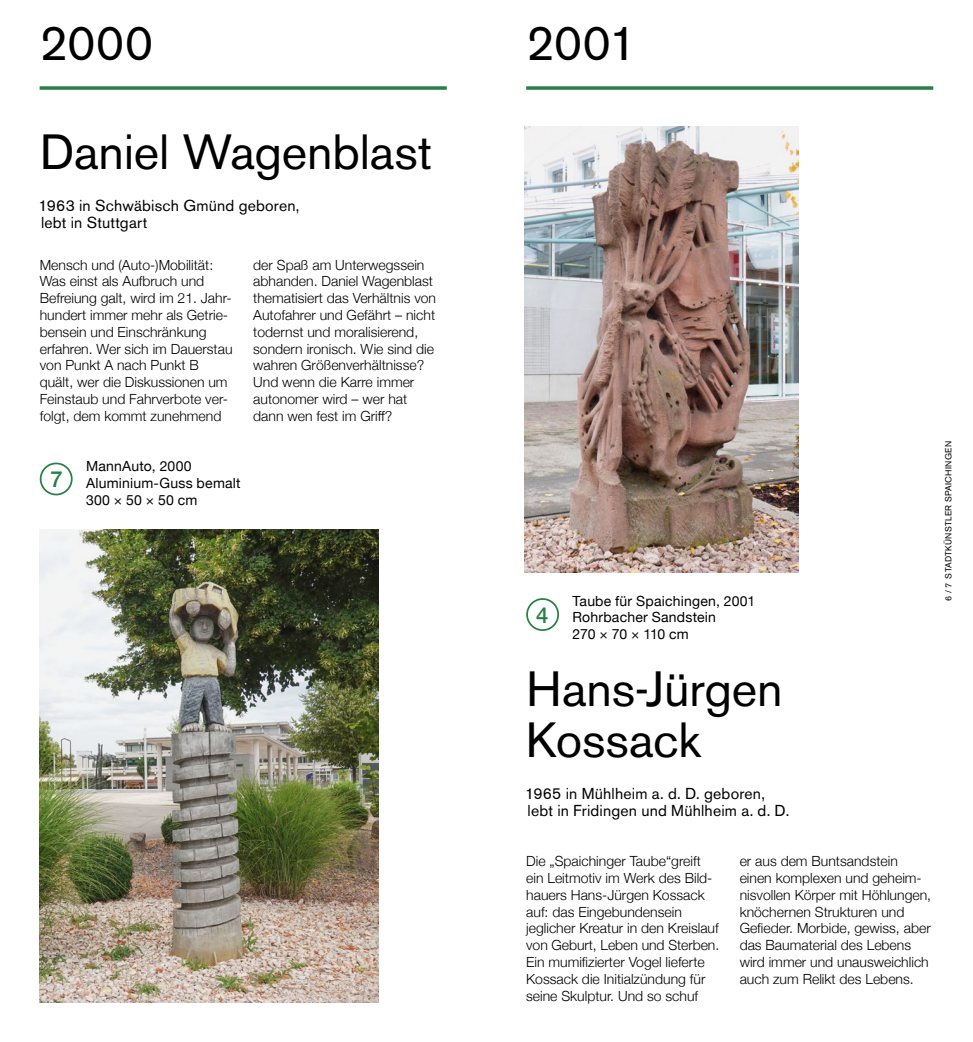
<style>
.page{position:relative;width:973px;height:1042px;background:#fff}
.page>*{position:absolute;margin:0;border:0;box-sizing:border-box;transform-origin:0 0}
.t1{font:49px/50.4px "Akzidenz Grotesk BE";letter-spacing:-.005em;color:#000}
.t2{font:500 22.05px "Helvetica Neue";color:#278045}
.t3{font:15.75px/16.8px "Akzidenz Grotesk BE";letter-spacing:.01em;color:#000}
.t4{font:300 14px/16.8px "Helvetica Neue";color:#000}
.t5{font:14px/16.8px "Helvetica Neue";letter-spacing:.015em;color:#000}
.t6{font:8.75px "Akzidenz Grotesk BE";letter-spacing:.035em;color:#000}
</style>
<div class="page">
<img style="left:39px;top:86px;width:895px;height:917px">
<h1 class="t1" style="left:40px;top:17px;width:115px">2000</h1>
<h1 class="t1" style="left:526px;top:17px;width:113px">2001</h1>
<h1 class="t1" style="left:40px;top:127px;width:393px">Daniel Wagenblast</h1>
<p class="t3" style="left:39px;top:197px;width:262px">1963 in Schwäbisch Gmünd geboren, lebt in Stuttgart</p>
<p class="t4" style="left:253px;top:255px;width:184px">der Spaß am Unterwegssein abhanden. Daniel Wagenblast thematisiert das Verhältnis von<br>Autofahrer und Gefährt – nicht todernst und moralisierend, sondern ironisch. Wie sind die wahren Größenverhältnisse?<br>Und wenn die Karre immer autonomer wird – wer hat dann wen fest im Griff?</p>
<p class="t4" style="left:40px;top:255px;width:194px">Mensch und (Auto-)Mobilität:<br>Was einst als Aufbruch und<br>Befreiung galt, wird im 21. Jahr&shy;hundert immer mehr als Getrie&shy;bensein und Einschränkung erfahren. Wer sich im Dauerstau von Punkt A nach Punkt B quält, wer die Diskussionen um<br>Feinstaub und Fahrverbote ver&shy;folgt, dem kommt zunehmend</p>
<h2 class="t2" style="left:50px;top:462px;width:14px">7</h2>
<p class="t5" style="left:86px;top:459px;width:156px">MannAuto, 2000<br>Aluminium-Guss bemalt<br>300 × 50 × 50 cm</p>
<h2 class="t2" style="left:536px;top:597px;width:14px">4</h2>
<p class="t5" style="left:572px;top:593px;width:184px">Taube für Spaichingen, 2001<br>Rohrbacher Sandstein<br>270 × 70 × 110 cm</p>
<h1 class="t1" style="left:526px;top:664px;width:258px">Hans-Jürgen<br>Kossack</h1>
<p class="t3" style="left:525px;top:785px;width:266px">1965 in Mühlheim a. d. D. geboren, lebt in Fridingen und Mühlheim a. d. D.</p>
<p class="t6" style="left:943px;top:601px;width:161px;rotate:-90deg">6 / 7 STADTKÜNSTLER SPAICHINGEN</p>
<p class="t4" style="left:526px;top:852px;width:194px">Die „Spaichinger Taube“greift ein Leitmotiv im Werk des Bild&shy;hauers Hans-Jürgen Kossack auf: das Eingebundensein jeglicher Kreatur in den Kreislauf von Geburt, Leben und Sterben.<br>Ein mumifizierter Vogel lieferte<br>Kossack die Initialzündung für seine Skulptur. Und so schuf</p>
<p class="t4" style="left:739px;top:852px;width:193px">er aus dem Buntsandstein einen komplexen und geheim&shy;nisvollen Körper mit Höhlungen, knöchernen Strukturen und<br>Gefieder. Morbide, gewiss, aber das Baumaterial des Lebens wird immer und unausweichlich auch zum Relikt des Lebens.</p>
</div>
